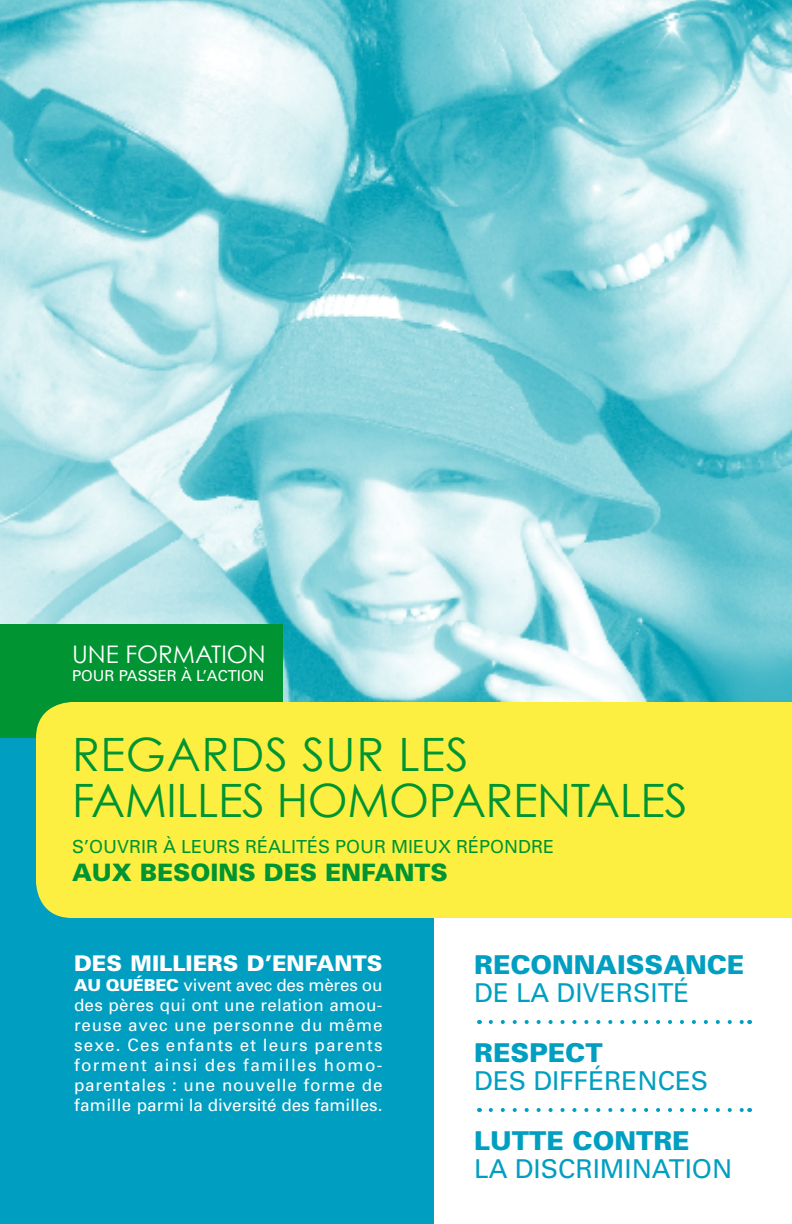
<style>
.page{position:relative;width:792px;height:1224px;background:#fff}
.page>*{position:absolute;margin:0;border:0;box-sizing:border-box;transform-origin:0 0}
.t1{font:46px/46px "Century Gothic";letter-spacing:-.01em;color:#009532}
.t2{font:26px "Univers";color:#009fc2}
.t3{font:900 26px "Univers";color:#009fc2}
.t4{font:24.2px "Century Gothic";color:#fff}
.t5{font:900 24px "Univers";color:#009532}
.t6{font:900 21.6px "Univers";color:#fff}
.t7{font:18px "Univers";color:#009532}
.t8{font:17px/20px "Univers";letter-spacing:.025em;color:#fff;text-align:justify}
.t9{font:15px "Univers";color:#fff}
.s1{font-weight:900;font-size:16.4px}
</style>
<div class="page">
<div style="left:0;top:738px;width:433px;height:486px;background:#009fc2"></div>
<img style="left:0;top:0;width:792px;height:702px">
<div style="left:0;top:624px;width:283px;height:114px;background:#009532"></div>
<div style="left:36px;top:702px;width:756px;height:216px;background:#fdef42"></div>
<svg style="left:491px;top:1020px;width:252px;height:4px"></svg>
<svg style="left:491px;top:1108px;width:252px;height:4px"></svg>
<h3 class="t4" style="left:72px;top:640px;width:195px">UNE FORMATION</h3>
<p class="t9" style="left:72px;top:667px;width:194px">pour passer à l’action</p>
<h1 class="t1" style="left:72px;top:730px;width:617px">REGARDS SU R LES<br>FAMILLES HOMOPARENTALES</h1>
<p class="t7" style="left:72px;top:835px;width:484px">s’ouvrir à leurs réalités pour mieux répondre</p>
<h3 class="t5" style="left:72px;top:858px;width:377px">AUX BESOINS DES ENFANTS</h3>
<p class="t6" style="left:74px;top:950px;width:310px">DES MILLIERS D’ENFANTS</p>
<p class="t8" style="left:74px;top:975px;width:310px"><span class="s1">AU QUÉBEC</span> vivent avec des mères ou des pères qui ont une relation amou&shy;reuse avec une personne du même sexe. Ces enfants et leurs parents forment ainsi des familles homo&shy;parentales : une nouvelle forme de famille parmi la diversité des familles.</p>
<h2 class="t3" style="left:474px;top:949px;width:272px">RECONNAISSANCE</h2>
<h2 class="t2" style="left:474px;top:977px;width:217px">de la diversité</h2>
<h2 class="t3" style="left:474px;top:1037px;width:130px">RESPECT</h2>
<h2 class="t2" style="left:474px;top:1065px;width:236px">des différences</h2>
<h2 class="t3" style="left:474px;top:1124px;width:217px">LUTTE CONTRE</h2>
<h2 class="t2" style="left:474px;top:1152px;width:260px">la discrimination</h2>
</div>
